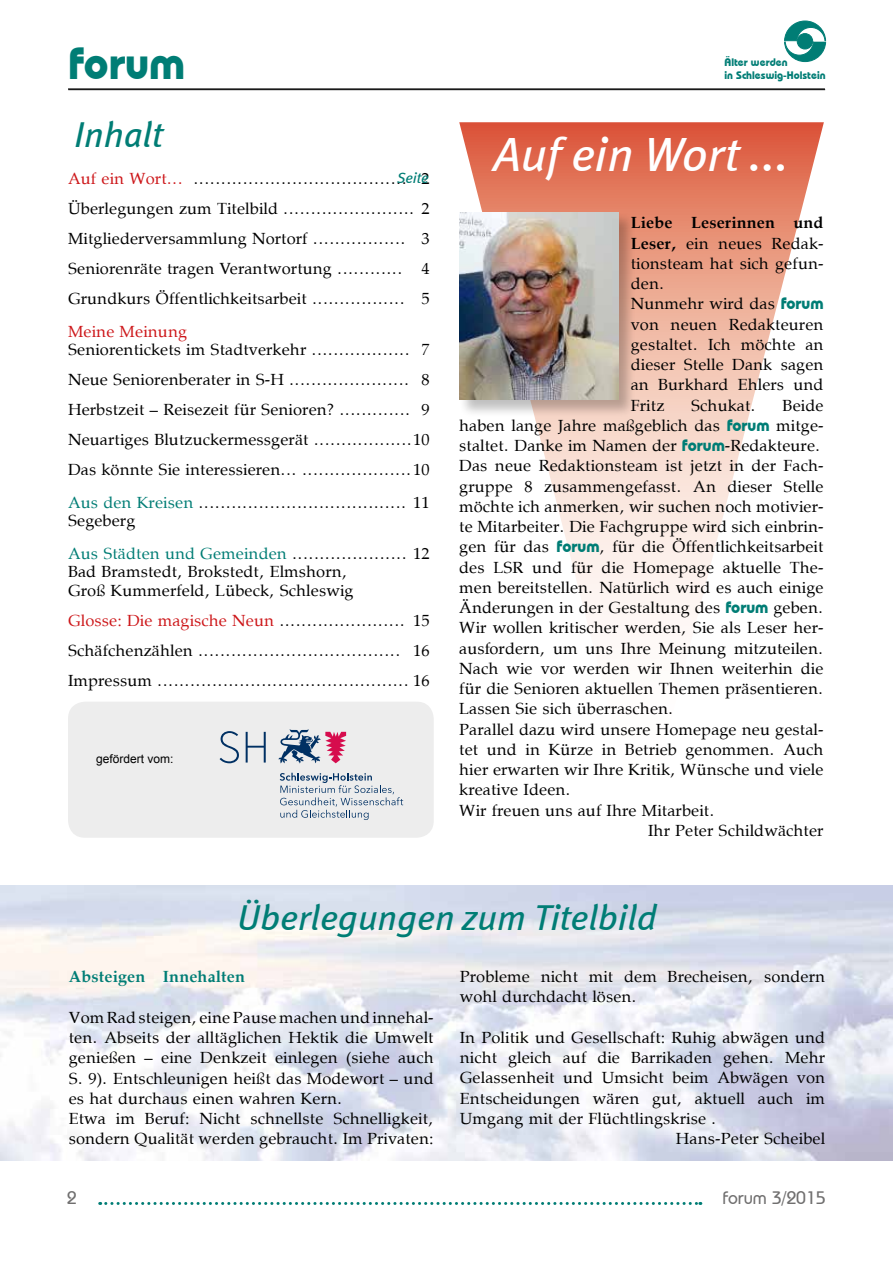
<style>
.page{position:relative;width:893px;height:1263px;background:#fff}
.page>*{position:absolute;margin:0;border:0;box-sizing:border-box;transform-origin:0 0}
.t1{font:italic 48px "Meta Book LF";color:#fff}
.t2{font:700 45px "Bauhaus IT Cby BT";color:#007d75}
.t3{font:italic 36px "Meta Book LF";color:#007d75}
.t4{font:500 18px "Bauhaus IT Cby BT";color:#706f6f}
.t5{font:16.5px/20.2px "Palisade";color:#000}
.t6{font:700 16.5px "Palisade";color:#007d75}
.t7{font:16.5px "Palisade";color:#cd171a}
.t8{font:italic 15px "Meta Book LF";letter-spacing:-.005em;color:#007d75}
.t9{font:12px "Arial";color:#000}
.t10{font:700 10.8px/13px "Bauhaus IT Cby BT";color:#007d75}
.s1{color:#cd171a}
.s2{color:#007d75}
.s3{font-weight:700}
.s4{font-family:"Bauhaus IT Cby BT";font-weight:700;color:#007d75}
</style>
<div class="page">
<svg style="left:784px;top:20px;width:43px;height:42px"></svg>
<div style="left:797px;top:34px;width:16px;height:15px;background:#007d75;border-radius:50%"></div>
<div style="left:797px;top:33px;width:16px;height:16px;border:1px solid #007d75;border-radius:50%"></div>
<svg style="left:100px;top:1202px;width:601px;height:3px"></svg>
<img style="left:0;top:886px;width:893px;height:275px">
<svg style="left:459px;top:122px;width:365px;height:495px"></svg>
<hr style="left:68px;top:89px;width:757px;height:1px;background:#000">
<div style="left:459px;top:212px;width:177px;height:205px;background:#000;opacity:.25"></div>
<img style="left:459px;top:213px;width:159px;height:187px">
<div style="left:68px;top:702px;width:366px;height:136px;background:#ededed;border-radius:17px"></div>
<svg style="left:280px;top:773px;width:123px;height:47px"></svg>
<svg style="left:220px;top:731px;width:19px;height:32px"></svg>
<svg style="left:246px;top:732px;width:20px;height:30px"></svg>
<svg style="left:278px;top:729px;width:68px;height:34px"></svg>
<h2 class="t2" style="left:68px;top:36px;width:119px">forum</h2>
<p class="t10" style="left:725px;top:56px;width:102px">Älter werden<br>in Schleswig-Holstein</p>
<h3 class="t3" style="left:75px;top:113px;width:90px">Inhalt</h3>
<p class="t8" style="left:397px;top:169px;width:33px">Seite</p>
<p class="t5" style="left:68px;top:164px;width:363px;line-height:30px;text-align:justify"><span class="s1">Auf ein Wort...</span> ....................................... 2<br>Überlegungen zum Titelbild ........................ 2<br>Mitgliederversammlung Nortorf ................. 3<br>Seniorenräte tragen Verantwortung ............ 4<br>Grundkurs Öffentlichkeitsarbeit ................. 5</p>
<p class="t7" style="left:68px;top:322px;width:121px">Meine Meinung</p>
<p class="t5" style="left:68px;top:335px;width:363px;line-height:30px;text-align:justify">Seniorentickets im Stadtverkehr .................. 7<br>Neue Seniorenberater in S-H ...................... 8<br>Herbstzeit – Reisezeit für Senioren? ............. 9<br>Neuartiges Blutzuckermessgerät ..................10<br>Das könnte Sie interessieren... ....................10</p>
<p class="t5" style="left:68px;top:494px;width:363px;line-height:18px"><span class="s2">Aus den Kreisen</span> ...................................... 11<br>Segeberg</p>
<p class="t5" style="left:68px;top:545px;width:363px;line-height:18px"><span class="s2">Aus Städten und Gemeinden</span> ..................... 12<br>Bad Bramstedt, Brokstedt, Elmshorn,<br>Groß Kummerfeld, Lübeck, Schleswig</p>
<p class="t5" style="left:68px;top:605px;width:363px;line-height:30px;text-align:justify"><span class="s1">Glosse: Die magische Neun</span> ....................... 15<br>Schäfchenzählen ..................................... 16<br>Impressum .............................................. 16</p>
<p class="t9" style="left:96px;top:751px;width:79px">gefördert vom:</p>
<h1 class="t1" style="left:494px;top:126px;width:297px">Auf ein Wort ...</h1>
<p class="t5" style="left:631px;top:213px;width:194px"><span class="s3">Liebe Leserinnen und<br>Leser,</span> ein neues Redak&shy;tionsteam hat sich gefun&shy;den.<br>Nunmehr wird das <span class="s4">forum </span>von neuen Redakteuren gestaltet. Ich möchte an dieser Stelle Dank sagen an Burkhard Ehlers und<br>Fritz</p>
<p class="t5" style="left:691px;top:395px;width:66px">Schukat.</p>
<p class="t5" style="left:783px;top:395px;width:43px">Beide</p>
<p class="t5" style="left:459px;top:415px;width:366px">haben lange Jahre maßgeblich das <span class="s4">forum</span> mitge-</p>
<p class="t5" style="left:459px;top:435px;width:363px">staltet. Danke im Namen der <span class="s4">forum</span>-Redakteure.</p>
<p class="t5" style="left:459px;top:456px;width:366px">Das neue Redaktionsteam ist jetzt in der Fach-</p>
<p class="t5" style="left:459px;top:476px;width:366px">gruppe 8 zusammengefasst. An dieser Stelle</p>
<p class="t5" style="left:459px;top:496px;width:366px">möchte ich anmerken, wir suchen noch motivier-</p>
<p class="t5" style="left:459px;top:516px;width:366px">te Mitarbeiter. Die Fachgruppe wird sich einbrin-</p>
<p class="t5" style="left:459px;top:537px;width:366px">gen für das <span class="s4">forum</span>, für die Öffentlichkeitsarbeit</p>
<p class="t5" style="left:459px;top:557px;width:366px">des LSR und für die Homepage aktuelle The-</p>
<p class="t5" style="left:459px;top:577px;width:366px">men bereitstellen. Natürlich wird es auch einige</p>
<p class="t5" style="left:459px;top:597px;width:366px">Änderungen in der Gestaltung des <span class="s4">forum</span> geben.</p>
<p class="t5" style="left:459px;top:618px;width:366px">Wir wollen kritischer werden, Sie als Leser her-</p>
<p class="t5" style="left:459px;top:638px;width:366px">ausfordern, um uns Ihre Meinung mitzuteilen.</p>
<p class="t5" style="left:459px;top:658px;width:366px">Nach wie vor werden wir Ihnen weiterhin die</p>
<p class="t5" style="left:459px;top:678px;width:366px">für die Senioren aktuellen Themen präsentieren.</p>
<p class="t5" style="left:459px;top:699px;width:216px">Lassen Sie sich überraschen.</p>
<p class="t5" style="left:459px;top:719px;width:366px">Parallel dazu wird unsere Homepage neu gestal-</p>
<p class="t5" style="left:459px;top:739px;width:366px">tet und in Kürze in Betrieb genommen. Auch</p>
<p class="t5" style="left:459px;top:759px;width:366px">hier erwarten wir Ihre Kritik, Wünsche und viele</p>
<p class="t5" style="left:459px;top:780px;width:113px">kreative Ideen.</p>
<p class="t5" style="left:459px;top:800px;width:257px">Wir freuen uns auf Ihre Mitarbeit.</p>
<p class="t5" style="left:648px;top:820px;width:177px">Ihr Peter Schildwächter</p>
<h3 class="t3" style="left:237px;top:897px;width:421px">Überlegungen zum Titelbild</h3>
<p class="t6" style="left:69px;top:966px;width:178px">Absteigen Innehalten</p>
<p class="t5" style="left:69px;top:1007px;width:366px">Vom Rad steigen, eine Pause machen und innehal&shy;ten. Abseits der alltäglichen Hektik die Umwelt genießen – eine Denkzeit einlegen (siehe auch S. 9). Entschleunigen heißt das Modewort – und es hat durchaus einen wahren Kern.<br>Etwa im Beruf: Nicht schnellste Schnelligkeit, sondern Qualität werden gebraucht. Im Privaten:</p>
<p class="t5" style="left:460px;top:966px;width:367px">Probleme nicht mit dem Brecheisen, sondern wohl durchdacht lösen.</p>
<p class="t5" style="left:460px;top:1027px;width:367px">In Politik und Gesellschaft: Ruhig abwägen und</p>
<p class="t5" style="left:460px;top:1047px;width:367px">nicht gleich auf die Barrikaden gehen. Mehr</p>
<p class="t5" style="left:460px;top:1068px;width:367px">Gelassenheit und Umsicht beim Abwägen von</p>
<p class="t5" style="left:460px;top:1088px;width:367px">Entscheidungen wären gut, aktuell auch im</p>
<p class="t5" style="left:460px;top:1108px;width:259px">Umgang mit der Flüchtlingskrise .</p>
<p class="t5" style="left:676px;top:1128px;width:151px">Hans-Peter Scheibel</p>
<p class="t4" style="left:67px;top:1186px;width:11px">2</p>
<p class="t4" style="left:722px;top:1186px;width:105px">forum 3/2015</p>
</div>
